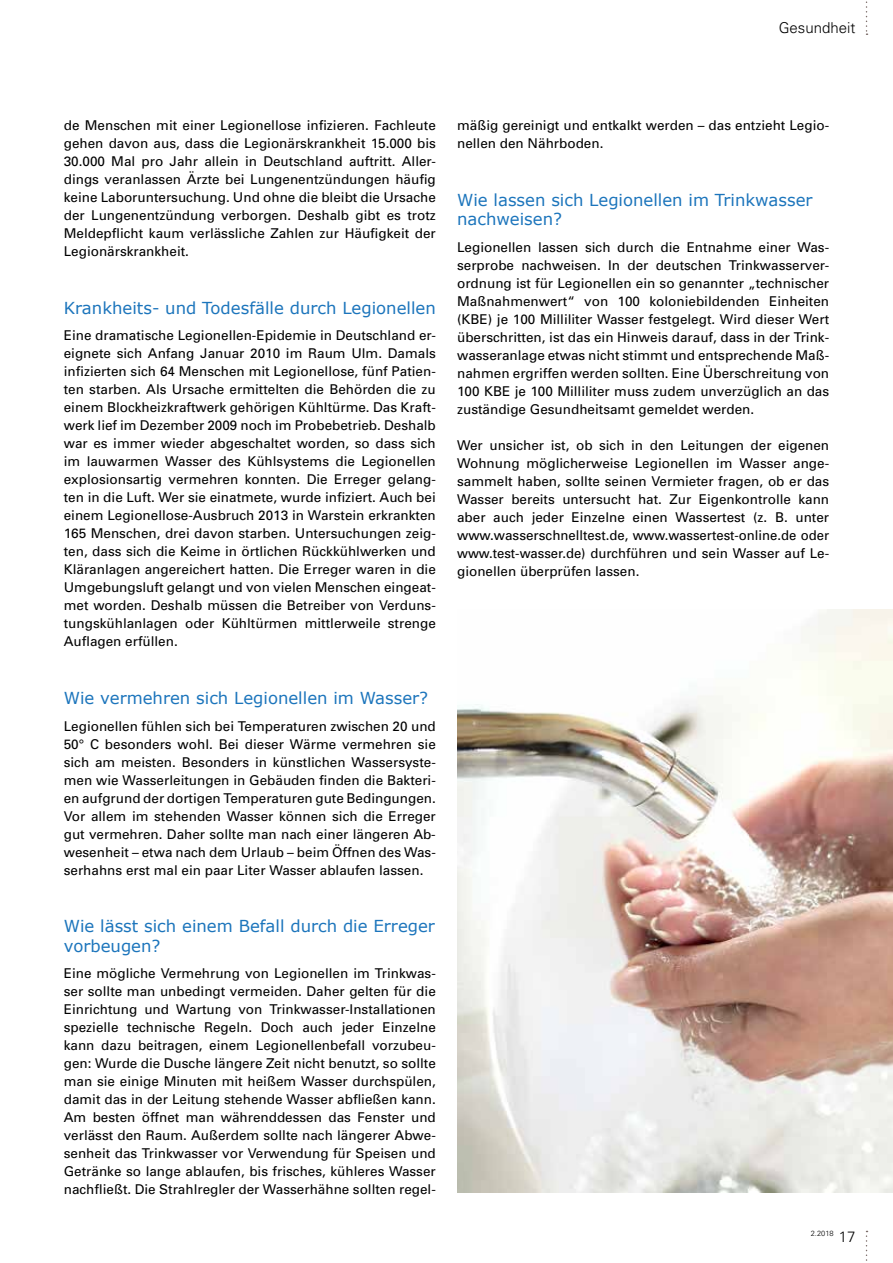
<style>
.page{position:relative;width:893px;height:1263px;background:#fff}
.page>*{position:absolute;margin:0;border:0;box-sizing:border-box;transform-origin:0 0}
.t1{font:16.5px/19.5px "Verdana";color:#1c75bc}
.t2{font:300 15px "Univers";color:#000}
.t3{font:13.5px/18px "Univers";color:#000;text-align:justify}
.t4{font:300 7.5px "Univers";color:#000}
</style>
<div class="page">
<svg style="left:866px;top:1px;width:1px;height:34px"></svg>
<svg style="left:866px;top:1231px;width:1px;height:30px"></svg>
<img style="left:457px;top:610px;width:436px;height:582px">
<p class="t2" style="left:779px;top:19px;width:78px">Gesundheit</p>
<p class="t3" style="left:64px;top:116px;width:374px">de Menschen mit einer Legionellose infizieren. Fachleute gehen davon aus, dass die Legionärskrankheit 15.000 bis 30.000 Mal pro Jahr allein in Deutschland auftritt. Aller&shy;dings veranlassen Ärzte bei Lungenentzündungen häufig keine Laboruntersuchung. Und ohne die bleibt die Ursache der Lungenentzündung verborgen. Deshalb gibt es trotz Meldepflicht kaum verlässliche Zahlen zur Häufigkeit der Legionärskrankheit.</p>
<p class="t1" style="left:64px;top:297px;width:374px">Krankheits- und Todesfälle durch Legionellen</p>
<p class="t3" style="left:64px;top:326px;width:374px">Eine dramatische Legionellen-Epidemie in Deutschland er&shy;eignete sich Anfang Januar 2010 im Raum Ulm. Damals infizierten sich 64 Menschen mit Legionellose, fünf Patien&shy;ten starben. Als Ursache ermittelten die Behörden die zu einem Blockheizkraftwerk gehörigen Kühltürme. Das Kraft&shy;werk lief im Dezember 2009 noch im Probebetrieb. Deshalb war es immer wieder abgeschaltet worden, so dass sich im lauwarmen Wasser des Kühlsystems die Legionellen explosionsartig vermehren konnten. Die Erreger gelang&shy;ten in die Luft. Wer sie einatmete, wurde infiziert. Auch bei einem Legionellose-Ausbruch 2013 in Warstein erkrankten 165 Menschen, drei davon starben. Untersuchungen zeig&shy;ten, dass sich die Keime in örtlichen Rückkühlwerken und Kläranlagen angereichert hatten. Die Erreger waren in die Umgebungsluft gelangt und von vielen Menschen eingeat&shy;met worden. Deshalb müssen die Betreiber von Verduns&shy;tungskühlanlagen oder Kühltürmen mittlerweile strenge Auflagen erfüllen.</p>
<p class="t1" style="left:64px;top:688px;width:366px">Wie vermehren sich Legionellen im Wasser?</p>
<p class="t3" style="left:64px;top:716px;width:374px">Legionellen fühlen sich bei Temperaturen zwischen 20 und 50° C besonders wohl. Bei dieser Wärme vermehren sie sich am meisten. Besonders in künstlichen Wassersyste&shy;men wie Wasserleitungen in Gebäuden finden die Bakteri&shy;en aufgrund der dortigen Temperaturen gute Bedingungen.<br>Vor allem im stehenden Wasser können sich die Erreger gut vermehren. Daher sollte man nach einer längeren Ab&shy;wesenheit – etwa nach dem Urlaub – beim Öffnen des Was&shy;serhahns erst mal ein paar Liter Wasser ablaufen lassen.</p>
<p class="t1" style="left:64px;top:916px;width:373px">Wie lässt sich einem Befall durch die Erreger vorbeugen?</p>
<p class="t3" style="left:64px;top:964px;width:374px">Eine mögliche Vermehrung von Legionellen im Trinkwas&shy;ser sollte man unbedingt vermeiden. Daher gelten für die Einrichtung und Wartung von Trinkwasser-Installationen spezielle technische Regeln. Doch auch jeder Einzelne kann dazu beitragen, einem Legionellenbefall vorzubeu&shy;gen: Wurde die Dusche längere Zeit nicht benutzt, so sollte man sie einige Minuten mit heißem Wasser durchspülen, damit das in der Leitung stehende Wasser abfließen kann.<br>Am besten öffnet man währenddessen das Fenster und verlässt den Raum. Außerdem sollte nach längerer Abwe&shy;senheit das Trinkwasser vor Verwendung für Speisen und Getränke so lange ablaufen, bis frisches, kühleres Wasser nachfließt. Die Strahlregler der Wasserhähne sollten regel-</p>
<p class="t3" style="left:457px;top:116px;width:374px">mäßig gereinigt und entkalkt werden – das entzieht Legio&shy;nellen den Nährboden.</p>
<p class="t1" style="left:457px;top:189px;width:357px">Wie lassen sich Legionellen im Trinkwasser nachweisen?</p>
<p class="t3" style="left:457px;top:238px;width:374px">Legionellen lassen sich durch die Entnahme einer Was&shy;serprobe nachweisen. In der deutschen Trinkwasserver&shy;ordnung ist für Legionellen ein so genannter „technischer Maßnahmenwert“ von 100 koloniebildenden Einheiten (KBE) je 100 Milliliter Wasser festgelegt. Wird dieser Wert überschritten, ist das ein Hinweis darauf, dass in der Trink&shy;wasseranlage etwas nicht stimmt und entsprechende Maß&shy;nahmen ergriffen werden sollten. Eine Überschreitung von 100 KBE je 100 Milliliter muss zudem unverzüglich an das zuständige Gesundheitsamt gemeldet werden.</p>
<p class="t3" style="left:457px;top:436px;width:374px">Wer unsicher ist, ob sich in den Leitungen der eigenen Wohnung möglicherweise Legionellen im Wasser ange&shy;sammelt haben, sollte seinen Vermieter fragen, ob er das Wasser bereits untersucht hat. Zur Eigenkontrolle kann aber auch jeder Einzelne einen Wassertest (z. B. unter www.wasserschnelltest.de, www.wassertest-online.de oder www.test-wasser.de) durchführen und sein Wasser auf Le&shy;gionellen überprüfen lassen.</p>
<p class="t4" style="left:811px;top:1229px;width:24px">2.2018</p>
<p class="t2" style="left:839px;top:1228px;width:18px">17</p>
</div>
